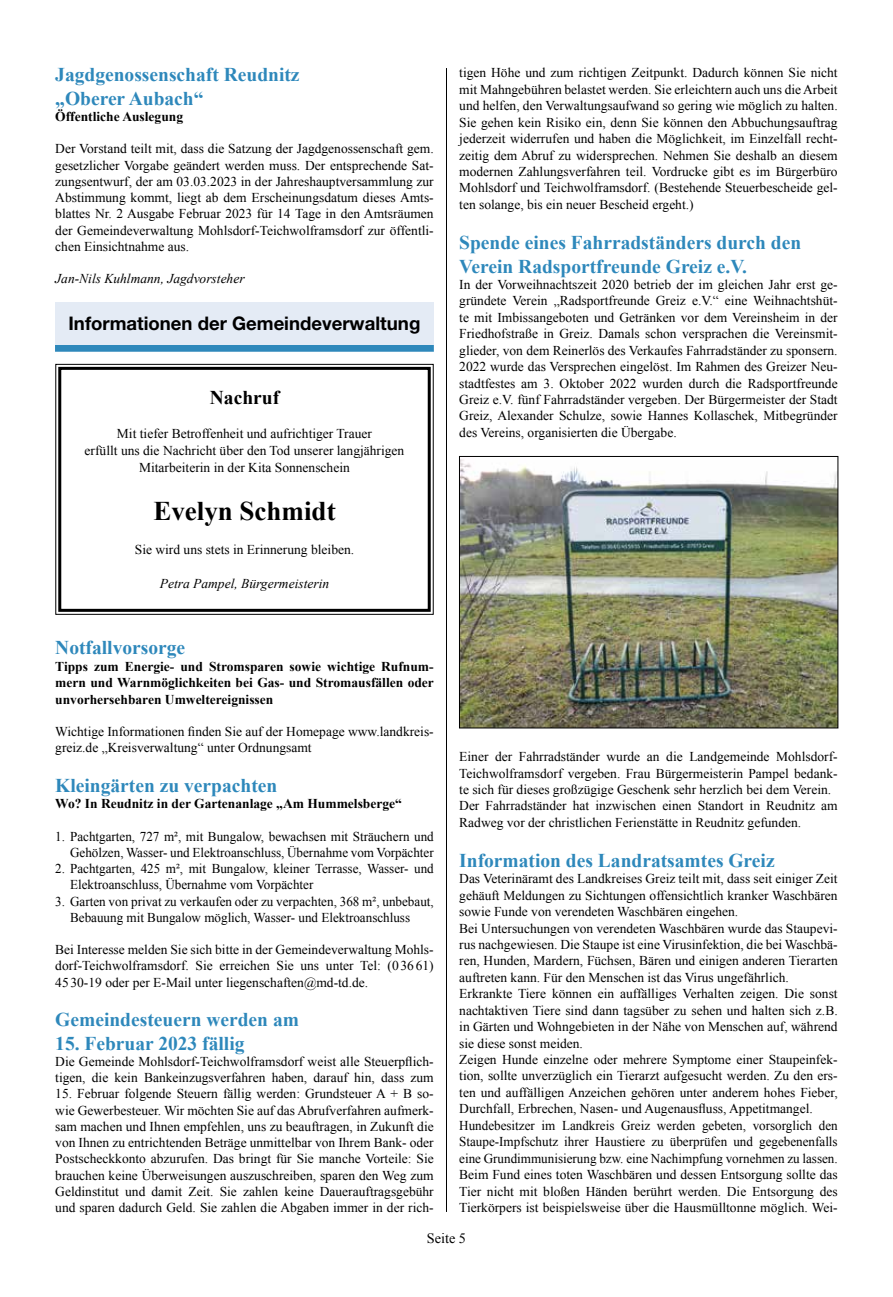
<style>
.page{position:relative;width:893px;height:1297px;background:#fff}
.page>*{position:absolute;margin:0;border:0;box-sizing:border-box;transform-origin:0 0}
.t1{font:700 27px "Times New Roman";color:#000}
.t2{font:700 19.5px/23.4px "Times New Roman";color:#2e88bb}
.t3{font:700 19.5px "Times New Roman";color:#000}
.t4{font:700 18.75px "Helvetica Neue LT Std";color:#000}
.t5{font:14.25px "Times New Roman";color:#000}
.t6{font:13.5px/16.5px "Times New Roman";color:#000}
.t7{font:700 13.5px/16.4px "Times New Roman";color:#000;text-align:justify}
.t8{font:italic 13.5px "Times New Roman";color:#000}
</style>
<div class="page">
<hr style="left:446px;top:68px;width:1px;height:1144px;background:#000">
<div style="left:55px;top:309px;width:379px;height:42px;background:#2e88bb"></div>
<div style="left:55px;top:302px;width:379px;height:43px;background:#e4ebf5"></div>
<svg style="left:55px;top:363px;width:379px;height:252px"></svg>
<div style="left:58px;top:367px;width:373px;height:245px;border:3px solid #000"></div>
<img style="left:461px;top:459px;width:375px;height:267px">
<div style="left:459px;top:456px;width:379px;height:272px;border:1px solid #000"></div>
<h2 class="t2" style="left:55px;top:63px;width:246px">Jagdgenossenschaft Reudnitz „Oberer Aubach“</h2>
<p class="t7" style="left:55px;top:108px;width:129px">Öffentliche Auslegung</p>
<p class="t6" style="left:55px;top:141px;width:380px;text-align:justify">Der Vorstand teilt mit, dass die Satzung der Jagdgenossenschaft gem. gesetzlicher Vorgabe geändert werden muss. Der entsprechende Sat&shy;zungsentwurf, der am 03.03.2023 in der Jahreshauptversammlung zur Abstimmung kommt, liegt ab dem Erscheinungsdatum dieses Amts&shy;blattes Nr. 2 Ausgabe Februar 2023 für 14 Tage in den Amtsräumen der Gemeindeverwaltung Mohlsdorf-Teichwolframsdorf zur öffentli&shy;chen Einsichtnahme aus.</p>
<p class="t8" style="left:55px;top:270px;width:191px">Jan-Nils Kuhlmann, Jagdvorsteher</p>
<h3 class="t4" style="left:69px;top:312px;width:353px">Informationen der Gemeindeverwaltung</h3>
<h2 class="t3" style="left:210px;top:384px;width:71px">Nachruf</h2>
<p class="t6" style="left:85px;top:425px;width:321px;line-height:17px;text-align:center">Mit tiefer Betroffenheit und aufrichtiger Trauer<br>erfüllt uns die Nachricht über den Tod unserer langjährigen<br>Mitarbeiterin in der Kita Sonnenschein</p>
<h1 class="t1" style="left:153px;top:492px;width:184px">Evelyn Schmidt</h1>
<p class="t6" style="left:135px;top:541px;width:221px">Sie wird uns stets in Erinnerung bleiben.</p>
<p class="t8" style="left:160px;top:574px;width:171px">Petra Pampel, Bürgermeisterin</p>
<h2 class="t2" style="left:55px;top:636px;width:131px">Notfallvorsorge</h2>
<p class="t7" style="left:55px;top:658px;width:380px">Tipps zum Energie- und Stromsparen sowie wichtige Rufnum&shy;mern und Warnmöglichkeiten bei Gas- und Stromausfällen oder unvorhersehbaren Umweltereignissen</p>
<p class="t6" style="left:55px;top:723px;width:380px">Wichtige Informationen finden Sie auf der Homepage www.landkreis&shy;greiz.de „Kreisverwaltung“ unter Ordnungsamt</p>
<h2 class="t2" style="left:55px;top:773px;width:224px">Kleingärten zu verpachten</h2>
<p class="t7" style="left:55px;top:795px;width:348px">Wo? In Reudnitz in der Gartenanlage „Am Hummelsberge“</p>
<p class="t6" style="left:55px;top:828px;width:380px;text-align:right">1. Pachtgarten, 727 m², mit Bungalow, bewachsen mit Sträuchern und<br>Gehölzen, Wasser- und Elektroanschluss, Übernahme vom Vorpächter</p>
<p class="t6" style="left:70px;top:860px;width:365px;text-indent:-15px">2. Pachtgarten, 425 m², mit Bungalow, kleiner Terrasse, Wasser- und<br>Elektroanschluss, Übernahme vom Vorpächter</p>
<p class="t6" style="left:70px;top:893px;width:365px;text-indent:-15px">3. Garten von privat zu verkaufen oder zu verpachten, 368 m², unbebaut,<br>Bebauung mit Bungalow möglich, Wasser- und Elektroanschluss</p>
<p class="t6" style="left:55px;top:941px;width:380px;text-align:justify">Bei Interesse melden Sie sich bitte in der Gemeindeverwaltung Mohls&shy;dorf-Teichwolframsdorf. Sie erreichen Sie uns unter Tel: (036 61)<br>4530-19 oder per E-Mail unter liegenschaften@md-td.de.</p>
<h2 class="t2" style="left:55px;top:1007px;width:245px">Gemeindesteuern werden am</h2>
<h2 class="t2" style="left:55px;top:1031px;width:191px">15. Februar 2023 fällig</h2>
<p class="t6" style="left:55px;top:1053px;width:380px">Die Gemeinde Mohlsdorf-Teichwolframsdorf weist alle Steuerpflich&shy;tigen, die kein Bankeinzugsverfahren haben, darauf hin, dass zum</p>
<p class="t6" style="left:55px;top:1085px;width:380px;text-align:justify">15. Februar folgende Steuern fällig werden: Grundsteuer A + B so&shy;wie Gewerbesteuer. Wir möchten Sie auf das Abrufverfahren aufmerk&shy;sam machen und Ihnen empfehlen, uns zu beauftragen, in Zukunft die von Ihnen zu entrichtenden Beträge unmittelbar von Ihrem Bank- oder Postscheckkonto abzurufen. Das bringt für Sie manche Vorteile: Sie brauchen keine Überweisungen auszuschreiben, sparen den Weg zum Geldinstitut und damit Zeit. Sie zahlen keine Dauerauftragsgebühr und sparen dadurch Geld. Sie zahlen die Abgaben immer in der rich-</p>
<p class="t6" style="left:459px;top:64px;width:380px;text-align:justify">tigen Höhe und zum richtigen Zeitpunkt. Dadurch können Sie nicht mit Mahngebühren belastet werden. Sie erleichtern auch uns die Arbeit und helfen, den Verwaltungsaufwand so gering wie möglich zu halten.<br>Sie gehen kein Risiko ein, denn Sie können den Abbuchungsauftrag jederzeit widerrufen und haben die Möglichkeit, im Einzelfall recht&shy;zeitig dem Abruf zu widersprechen. Nehmen Sie deshalb an diesem modernen Zahlungsverfahren teil. Vordrucke gibt es im Bürgerbüro Mohlsdorf und Teichwolframsdorf. (Bestehende Steuerbescheide gel&shy;ten solange, bis ein neuer Bescheid ergeht.)</p>
<h2 class="t2" style="left:459px;top:230px;width:344px">Spende eines Fahrradständers durch den<br>Verein Radsportfreunde Greiz e.V.</h2>
<p class="t6" style="left:459px;top:276px;width:380px;text-align:justify">In der Vorweihnachtszeit 2020 betrieb der im gleichen Jahr erst ge&shy;gründete Verein „Radsportfreunde Greiz e.V.“ eine Weihnachtshüt&shy;te mit Imbissangeboten und Getränken vor dem Vereinsheim in der Friedhofstraße in Greiz. Damals schon versprachen die Vereinsmit&shy;glieder, von dem Reinerlös des Verkaufes Fahrradständer zu sponsern.<br>2022 wurde das Versprechen eingelöst. Im Rahmen des Greizer Neu&shy;stadtfestes am 3. Oktober 2022 wurden durch die Radsportfreunde Greiz e.V. fünf Fahrradständer vergeben. Der Bürgermeister der Stadt Greiz, Alexander Schulze, sowie Hannes Kollaschek, Mitbegründer des Vereins, organisierten die Übergabe.</p>
<p class="t6" style="left:459px;top:748px;width:380px">Einer der Fahrradständer wurde an die Landgemeinde Mohlsdorf-Teichwolframsdorf vergeben. Frau Bürgermeisterin Pampel bedank&shy;te sich für dieses großzügige Geschenk sehr herzlich bei dem Verein.<br>Der Fahrradständer hat inzwischen einen Standort in Reudnitz am Radweg vor der christlichen Ferienstätte in Reudnitz gefunden.</p>
<h2 class="t2" style="left:459px;top:848px;width:317px">Information des Landratsamtes Greiz</h2>
<p class="t6" style="left:459px;top:870px;width:380px">Das Veterinäramt des Landkreises Greiz teilt mit, dass seit einiger Zeit gehäuft Meldungen zu Sichtungen offensichtlich kranker Waschbären sowie Funde von verendeten Waschbären eingehen.<br>Bei Untersuchungen von verendeten Waschbären wurde das Staupevi&shy;rus nachgewiesen. Die Staupe ist eine Virusinfektion, die bei Waschbä&shy;ren, Hunden, Mardern, Füchsen, Bären und einigen anderen Tierarten auftreten kann. Für den Menschen ist das Virus ungefährlich.<br>Erkrankte Tiere können ein auffälliges Verhalten zeigen. Die sonst nachtaktiven Tiere sind dann tagsüber zu sehen und halten sich z.B. in Gärten und Wohngebieten in der Nähe von Menschen auf, während sie diese sonst meiden.<br>Zeigen Hunde einzelne oder mehrere Symptome einer Staupeinfek&shy;tion, sollte unverzüglich ein Tierarzt aufgesucht werden. Zu den ers&shy;ten und auffälligen Anzeichen gehören unter anderem hohes Fieber, Durchfall, Erbrechen, Nasen- und Augenausfluss, Appetitmangel.<br>Hundebesitzer im Landkreis Greiz werden gebeten, vorsorglich den Staupe-Impfschutz ihrer Haustiere zu überprüfen und gegebenenfalls eine Grundimmunisierung bzw. eine Nachimpfung vornehmen zu lassen.<br>Beim Fund eines toten Waschbären und dessen Entsorgung sollte das Tier nicht mit bloßen Händen berührt werden. Die Entsorgung des Tierkörpers ist beispielsweise über die Hausmülltonne möglich. Wei-</p>
<p class="t5" style="left:427px;top:1229px;width:41px">Seite 5</p>
</div>
